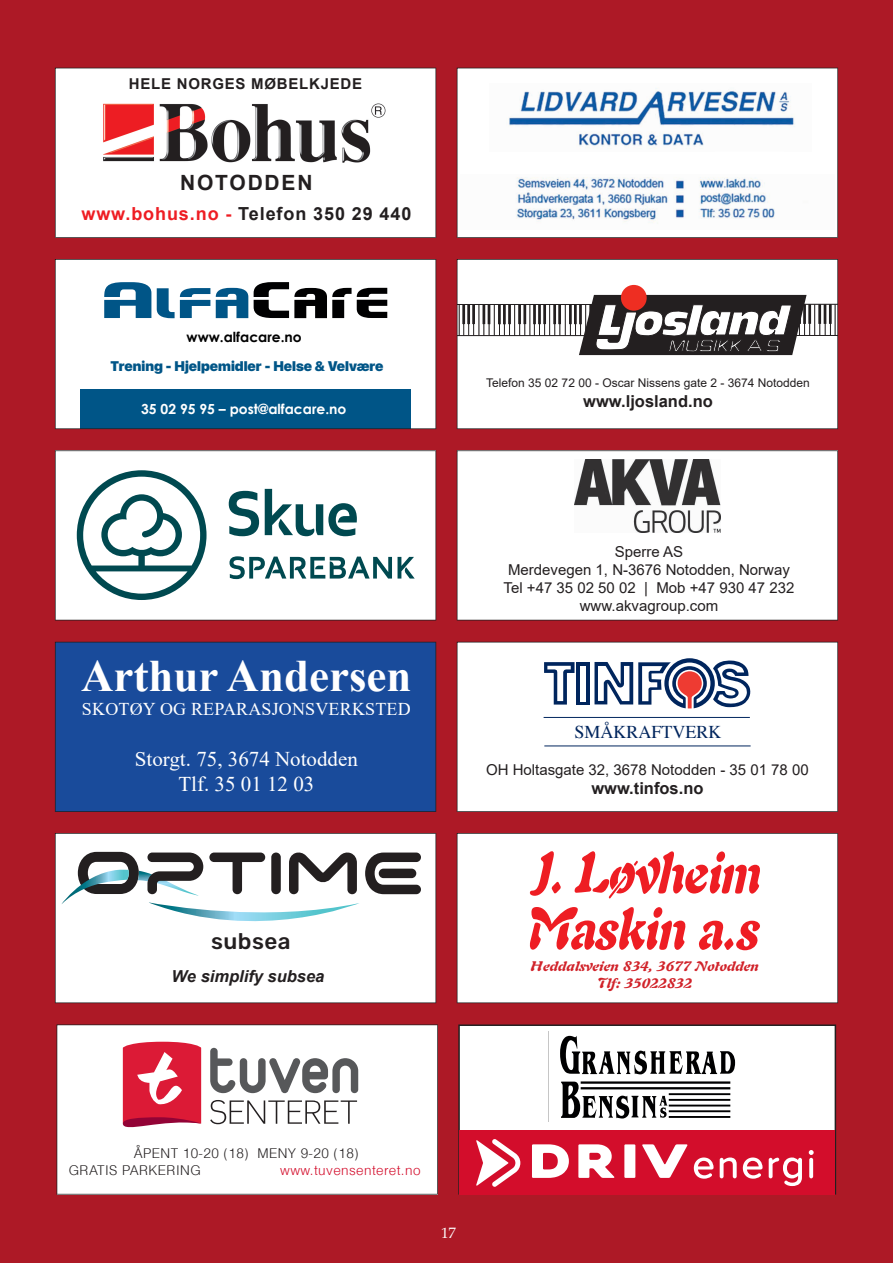
<style>
.page{position:relative;width:893px;height:1263px;background:#ad1926}
.page>*{position:absolute;margin:0;border:0;box-sizing:border-box;transform-origin:0 0}
.t1{font:66.15px "Pendore";letter-spacing:.03em;color:#231f20}
.t2{font:700 45px "Times New Roman";color:#fff}
.t3{font:500 22.35px "Rubik";letter-spacing:.02em;color:#231f20}
.t4{font:21px/25.2px "Times New Roman";color:#fff;text-align:center}
.t5{font:700 21px "Arial";letter-spacing:.085em;color:#231f20}
.t6{font:700 18px "Arial";letter-spacing:.05em;color:#231f20}
.t7{font:18px "Times New Roman";letter-spacing:.01em;color:#fff}
.t8{font:18px "Times";color:#00255d}
.t9{font:700 16.5px "Arial";color:#231f20}
.t10{font:italic 700 16.5px "Arial";color:#231f20}
.t11{font:15px/18px "Arial";color:#231f20;text-align:center}
.t12{font:700 15px "Arial";letter-spacing:.05em;color:#231f20}
.t13{font:15px "Palatino";color:#fff}
.t14{font:900 13.95px "SF Pro Display";color:#005587}
.t15{font:700 13.95px "Century Gothic";color:#fff}
.t16{font:700 13.95px "Century Gothic";color:#000001}
.t17{font:italic 900 13.8px/16.5px "Auriol LT Std";letter-spacing:.02em;color:#d1232a;text-align:center}
.t18{font:300 13.5px/16.2px "Helvetica";letter-spacing:.03em;color:#231f20}
.t19{font:300 13.5px "Helvetica";letter-spacing:.03em;color:#d30d2b}
.t20{font:12px "Arial";color:#231f20}
.s1{color:#ee1d23}
</style>
<div class="page">
<div style="left:458px;top:1024px;width:378px;height:170px;background:#fff"></div>
<svg style="left:459px;top:1130px;width:376px;height:65px"></svg>
<div style="left:55px;top:68px;width:381px;height:170px;background:#fff"></div>
<div style="left:457px;top:68px;width:381px;height:170px;background:#fff"></div>
<svg style="left:55px;top:259px;width:381px;height:170px;fill:#fff"></svg>
<div style="left:55px;top:450px;width:381px;height:170px;background:#fff"></div>
<div style="left:55px;top:642px;width:381px;height:170px;background:#194b9b"></div>
<svg style="left:55px;top:833px;width:381px;height:170px;fill:#fff"></svg>
<svg style="left:457px;top:259px;width:381px;height:170px;fill:#fff"></svg>
<div style="left:457px;top:450px;width:381px;height:170px;background:#fff"></div>
<div style="left:457px;top:642px;width:381px;height:170px;background:#fff"></div>
<div style="left:457px;top:833px;width:381px;height:170px;background:#fff"></div>
<img style="left:101px;top:102px;width:285px;height:63px">
<div style="left:57px;top:1024px;width:381px;height:170px;background:#fff"></div>
<svg style="left:210px;top:1048px;width:148px;height:45px"></svg>
<svg style="left:210px;top:1100px;width:147px;height:24px"></svg>
<svg style="left:123px;top:1042px;width:81px;height:85px"></svg>
<svg style="left:530px;top:907px;width:156px;height:43px"></svg>
<svg style="left:698px;top:921px;width:62px;height:29px"></svg>
<svg style="left:530px;top:851px;width:31px;height:45px"></svg>
<svg style="left:574px;top:851px;width:186px;height:47px"></svg>
<svg style="left:544px;top:662px;width:30px;height:42px"></svg>
<div style="left:576px;top:662px;width:13px;height:42px;background:#00255d"></div>
<div style="left:580px;top:666px;width:6px;height:35px;background:#fff"></div>
<svg style="left:594px;top:658px;width:158px;height:50px"></svg>
<hr style="left:544px;top:717px;width:206px;height:1px;background:#00255d">
<hr style="left:544px;top:745px;width:207px;height:1px;background:#00255d">
<img style="left:490px;top:83px;width:322px;height:69px">
<img style="left:461px;top:174px;width:374px;height:55px">
<svg style="left:549px;top:1032px;width:197px;height:89px"></svg>
<img style="left:575px;top:459px;width:145px;height:74px">
<svg style="left:229px;top:556px;width:163px;height:23px"></svg>
<svg style="left:398px;top:557px;width:17px;height:21px"></svg>
<svg style="left:229px;top:491px;width:30px;height:45px"></svg>
<svg style="left:265px;top:489px;width:92px;height:47px"></svg>
<svg style="left:77px;top:470px;width:130px;height:130px"></svg>
<p class="t12" style="left:129px;top:73px;width:235px">HELE NORGES MØBELKJEDE</p>
<h3 class="t5" style="left:180px;top:168px;width:134px">NOTODDEN</h3>
<p class="t6" style="left:81px;top:201px;width:331px"><span class="s1">www.bohus.no -</span> Telefon 350 29 440</p>
<p class="t16" style="left:187px;top:328px;width:117px">www.alfacare.no</p>
<p class="t14" style="left:110px;top:358px;width:275px">Trening - Hjelpemidler - Helse &amp; Velvære</p>
<p class="t15" style="left:141px;top:400px;width:207px">35 02 95 95 – post@alfacare.no</p>
<h2 class="t2" style="left:81px;top:644px;width:332px">Arthur Andersen</h2>
<p class="t7" style="left:82px;top:696px;width:330px">SKOTØY OG REPARASJONSVERKSTED</p>
<h3 class="t4" style="left:135px;top:745px;width:225px">Storgt. 75, 3674 Notodden<br>Tlf. 35 01 12 03</h3>
<h1 class="t1" style="left:149px;top:831px;width:280px">ptime</h1>
<h3 class="t3" style="left:211px;top:929px;width:81px">subsea</h3>
<p class="t10" style="left:172px;top:965px;width:154px">We simplify subsea</p>
<p class="t20" style="left:486px;top:374px;width:325px">Telefon 35 02 72 00 - Oscar Nissens gate 2 - 3674 Notodden</p>
<p class="t9" style="left:583px;top:389px;width:131px">www.ljosland.no</p>
<p class="t11" style="left:504px;top:543px;width:292px">Sperre AS<br>Merdevegen 1, N-3676 Notodden, Norway<br>Tel +47 35 02 50 02 | Mob +47 930 47 232 www.akvagroup.com</p>
<p class="t8" style="left:574px;top:721px;width:149px">SMÅKRAFTVERK</p>
<p class="t11" style="left:486px;top:760px;width:324px">OH Holtasgate 32, 3678 Notodden - 35 01 78 00</p>
<p class="t9" style="left:591px;top:777px;width:114px">www.tinfos.no</p>
<p class="t17" style="left:530px;top:958px;width:230px">Heddalsveien 834, 3677 Notodden<br>Tlf: 35022832</p>
<p class="t18" style="left:69px;top:1145px;width:292px;text-indent:65px">ÅPENT 10-20 (18) MENY 9-20 (18)<br>GRATIS PARKERING</p>
<p class="t19" style="left:280px;top:1161px;width:142px">www.tuvensenteret.no</p>
<p class="t13" style="left:441px;top:1224px;width:16px">17</p>
</div>
